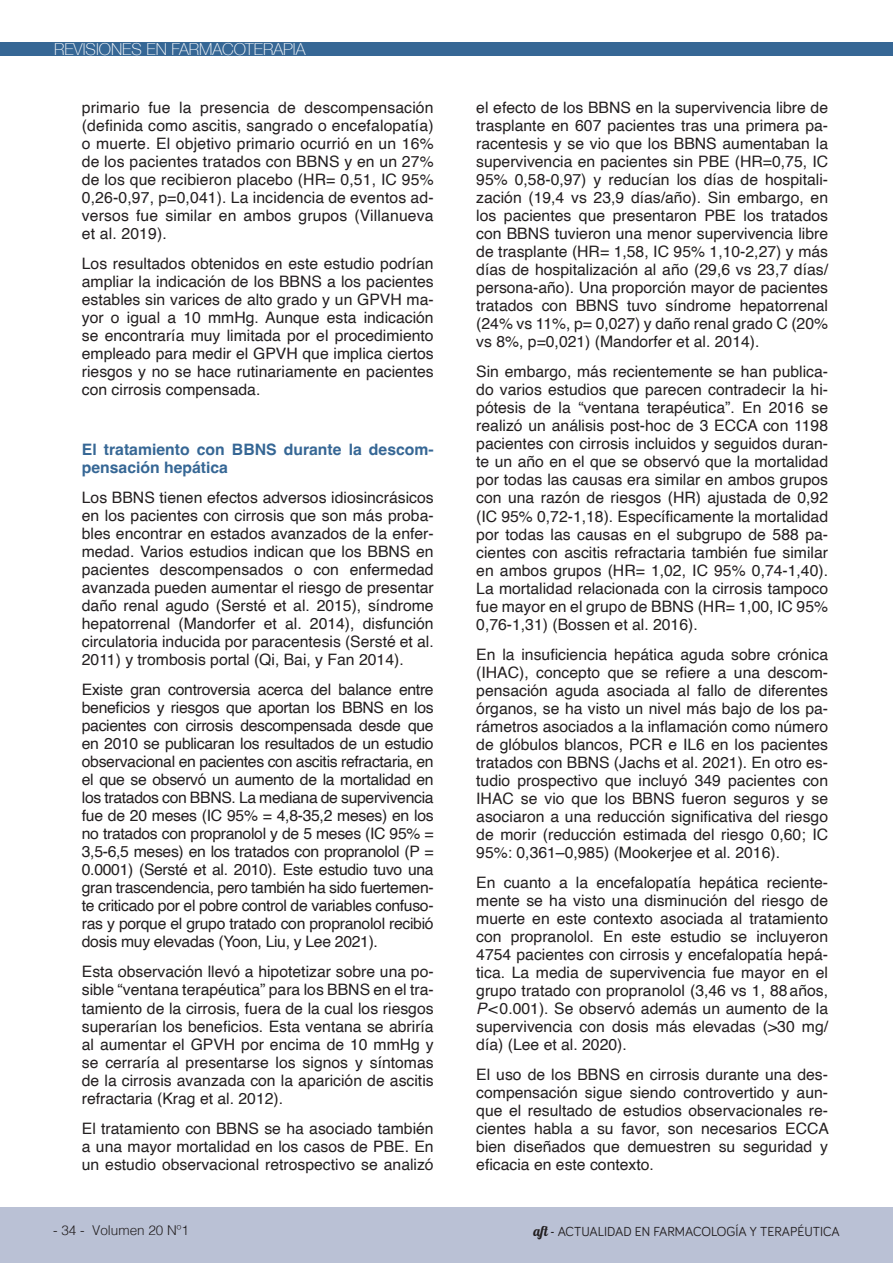
<style>
.page{position:relative;width:893px;height:1263px;background:#fff}
.page>*{position:absolute;margin:0;border:0;box-sizing:border-box;transform-origin:0 0}
.t1{font:100 16.5px "Helvetica Neue";color:#fff}
.t2{font:15.75px/18px "Helvetica";color:#231f20;text-align:justify}
.t3{font:700 15.75px/18px "Helvetica";color:#366795}
.t4{font:13.5px "Bariol";color:#231f20}
.t5{font:300 13.5px "Helvetica";color:#231f20}
.s1{font-style:italic}
.s2{font-family:"Lobster 1.4"}
</style>
<div class="page">
<div style="left:0;top:42px;width:893px;height:13px;background:#366795"></div>
<div style="left:0;top:1207px;width:893px;height:56px;background:#bac1d5"></div>
<p class="t1" style="left:54px;top:37px;width:253px">REVISIONES EN FARMACOTERAPIA</p>
<p class="t2" style="left:82px;top:99px;width:353px">primario fue la presencia de descompensación (definida como ascitis, sangrado o encefalopatía) o muerte. El objetivo primario ocurrió en un 16% de los pacientes tratados con BBNS y en un 27% de los que recibieron placebo (HR= 0,51, IC 95% 0,26-0,97, p=0,041). La incidencia de eventos ad&shy;versos fue similar en ambos grupos (Villanueva et al. 2019).</p>
<p class="t2" style="left:82px;top:255px;width:353px">Los resultados obtenidos en este estudio podrían ampliar la indicación de los BBNS a los pacientes estables sin varices de alto grado y un GPVH ma&shy;yor o igual a 10 mmHg. Aunque esta indicación se encontraría muy limitada por el procedimiento empleado para medir el GPVH que implica ciertos riesgos y no se hace rutinariamente en pacientes con cirrosis compensada.</p>
<p class="t3" style="left:82px;top:443px;width:353px">El tratamiento con BBNS durante la descom&shy;pensación hepática</p>
<p class="t2" style="left:82px;top:489px;width:353px">Los BBNS tienen efectos adversos idiosincrásicos en los pacientes con cirrosis que son más proba&shy;bles encontrar en estados avanzados de la enfer&shy;medad. Varios estudios indican que los BBNS en pacientes descompensados o con enfermedad avanzada pueden aumentar el riesgo de presentar daño renal agudo (Sersté et al. 2015), síndrome hepatorrenal (Mandorfer et al. 2014), disfunción circulatoria inducida por paracentesis (Sersté et al.<br>2011) y trombosis portal (Qi, Bai, y Fan 2014).</p>
<p class="t2" style="left:82px;top:681px;width:353px">Existe gran controversia acerca del balance entre beneficios y riesgos que aportan los BBNS en los pacientes con cirrosis descompensada desde que en 2010 se publicaran los resultados de un estudio observacional en pacientes con ascitis refractaria, en el que se observó un aumento de la mortalidad en los tratados con BBNS. La mediana de supervivencia fue de 20 meses (IC 95% = 4,8-35,2 meses) en los no tratados con propranolol y de 5 meses (IC 95% = 3,5-6,5 meses) en los tratados con propranolol (P = 0.0001) (Sersté et al. 2010). Este estudio tuvo una gran trascendencia, pero también ha sido fuertemen&shy;te criticado por el pobre control de variables confuso&shy;ras y porque el grupo tratado con propranolol recibió dosis muy elevadas (Yoon, Liu, y Lee 2021).</p>
<p class="t2" style="left:82px;top:963px;width:353px">Esta observación llevó a hipotetizar sobre una po&shy;sible “ventana terapéutica” para los BBNS en el tra&shy;tamiento de la cirrosis, fuera de la cual los riesgos superarían los beneficios. Esta ventana se abriría al aumentar el GPVH por encima de 10 mmHg y se cerraría al presentarse los signos y síntomas de la cirrosis avanzada con la aparición de ascitis refractaria (Krag et al. 2012).</p>
<p class="t2" style="left:82px;top:1119px;width:353px">El tratamiento con BBNS se ha asociado también a una mayor mortalidad en los casos de PBE. En un estudio observacional retrospectivo se analizó</p>
<p class="t5" style="left:53px;top:1218px;width:137px">- 34 - Volumen 20 Nº1</p>
<p class="t2" style="left:476px;top:99px;width:353px">el efecto de los BBNS en la supervivencia libre de trasplante en 607 pacientes tras una primera pa&shy;racentesis y se vio que los BBNS aumentaban la supervivencia en pacientes sin PBE (HR=0,75, IC 95% 0,58-0,97) y reducían los días de hospitali&shy;zación (19,4 vs 23,9 días/año). Sin embargo, en los pacientes que presentaron PBE los tratados con BBNS tuvieron una menor supervivencia libre de trasplante (HR= 1,58, IC 95% 1,10-2,27) y más días de hospitalización al año (29,6 vs 23,7 días/ persona-año). Una proporción mayor de pacientes tratados con BBNS tuvo síndrome hepatorrenal (24% vs 11%, p= 0,027) y daño renal grado C (20% vs 8%, p=0,021) (Mandorfer et al. 2014).</p>
<p class="t2" style="left:476px;top:363px;width:353px">Sin embargo, más recientemente se han publica&shy;do varios estudios que parecen contradecir la hi&shy;pótesis de la “ventana terapéutica”. En 2016 se realizó un análisis post-hoc de 3 ECCA con 1198 pacientes con cirrosis incluidos y seguidos duran&shy;te un año en el que se observó que la mortalidad por todas las causas era similar en ambos grupos con una razón de riesgos (HR) ajustada de 0,92 (IC 95% 0,72-1,18). Específicamente la mortalidad por todas las causas en el subgrupo de 588 pa&shy;cientes con ascitis refractaria también fue similar en ambos grupos (HR= 1,02, IC 95% 0,74-1,40).<br>La mortalidad relacionada con la cirrosis tampoco fue mayor en el grupo de BBNS (HR= 1,00, IC 95% 0,76-1,31) (Bossen et al. 2016).</p>
<p class="t2" style="left:476px;top:645px;width:353px">En la insuficiencia hepática aguda sobre crónica (IHAC), concepto que se refiere a una descom&shy;pensación aguda asociada al fallo de diferentes órganos, se ha visto un nivel más bajo de los pa&shy;rámetros asociados a la inflamación como número de glóbulos blancos, PCR e IL6 en los pacientes tratados con BBNS (Jachs et al. 2021). En otro es&shy;tudio prospectivo que incluyó 349 pacientes con IHAC se vio que los BBNS fueron seguros y se asociaron a una reducción significativa del riesgo de morir (reducción estimada del riesgo 0,60; IC 95%: 0,361–0,985) (Mookerjee et al. 2016).</p>
<p class="t2" style="left:476px;top:873px;width:353px">En cuanto a la encefalopatía hepática reciente&shy;mente se ha visto una disminución del riesgo de muerte en este contexto asociada al tratamiento con propranolol. En este estudio se incluyeron 4754 pacientes con cirrosis y encefalopatía hepá&shy;tica. La media de supervivencia fue mayor en el grupo tratado con propranolol (3,46 vs 1, 88años, <span class="s1">P</span>&lt;0.001). Se observó además un aumento de la supervivencia con dosis más elevadas (&gt;30 mg/ día) (Lee et al. 2020).</p>
<p class="t2" style="left:476px;top:1065px;width:354px">El uso de los BBNS en cirrosis durante una des&shy;compensación sigue siendo controvertido y aun&shy;que el resultado de estudios observacionales re&shy;cientes habla a su favor, son necesarios ECCA bien diseñados que demuestren su seguridad y eficacia en este contexto.</p>
<p class="t4" style="left:533px;top:1222px;width:308px"><span class="s2">aft -</span> ACTUALIDAD EN FARMACOLOGÍA Y TERAPÉUTICA</p>
</div>
